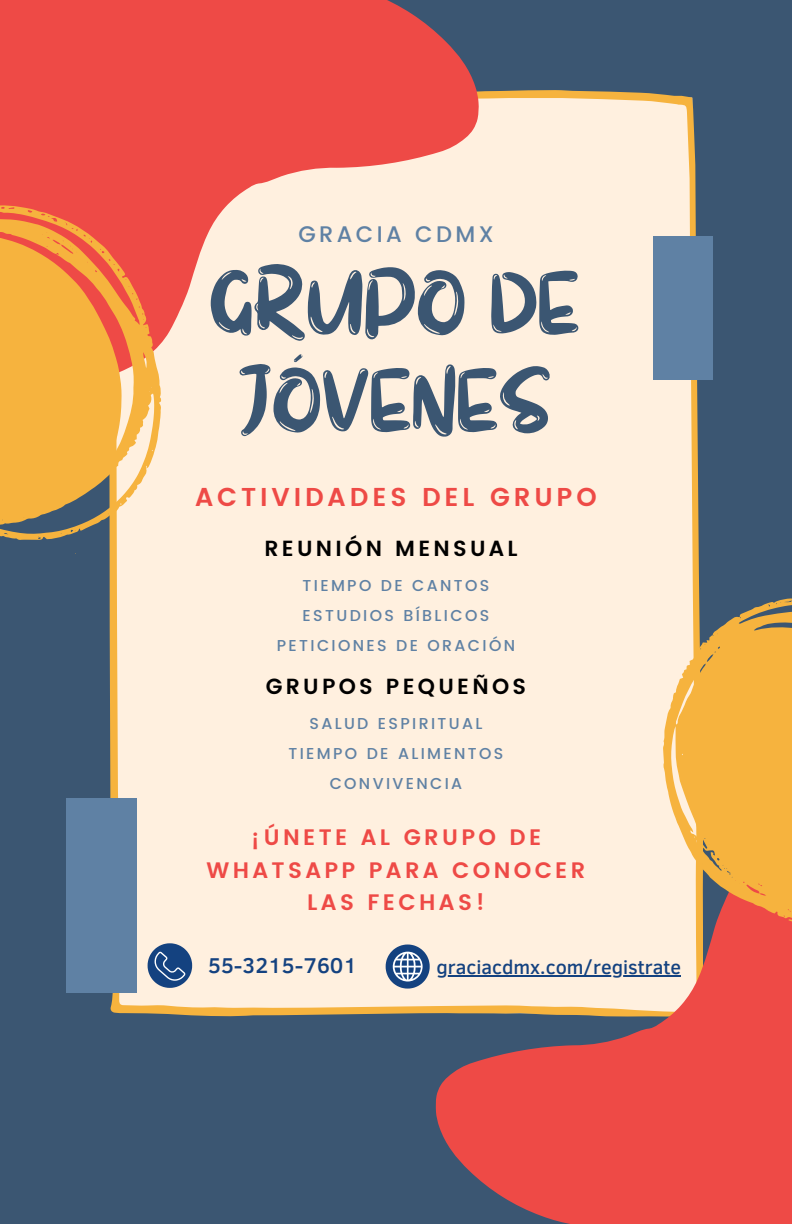
<style>
.page{position:relative;width:792px;height:1224px;background:#3b5672}
.page>*{position:absolute;margin:0;border:0;box-sizing:border-box;transform-origin:0 0}
.t1{font:95.6px/97.4px "Stella";color:#3b5672;text-align:center}
.t2{font:600 25.8px "Poppins";letter-spacing:.15em;color:#ee4a46}
.t3{font:500 22.6px "Poppins";letter-spacing:.15em;color:#5f81a4}
.t4{font:600 22.4px/32.4px "Poppins";letter-spacing:.15em;color:#ee4a46;text-align:center}
.t5{font:500 22px "Clear Sans";color:#144280}
.t6{font:600 21.8px "Poppins";letter-spacing:.15em;color:#000}
.t7{font:500 19.6px "Clear Sans";color:#144280}
.t8{font:500 15.8px "Poppins";letter-spacing:.15em;color:#5f81a4}
</style>
<div class="page">
<div style="left:109px;top:90px;width:591px;height:927px;background:#fff0df"></div>
<svg style="left:0;top:0;width:479px;height:376px;background:#f08b82"></svg>
<svg style="left:431px;top:831px;width:361px;height:393px;background:#e0847d"></svg>
<svg style="left:0;top:205px;width:161px;height:335px;background:#eb9f51"></svg>
<svg style="left:663px;top:598px;width:129px;height:331px;background:#e9b25c"></svg>
<div style="left:66px;top:798px;width:71px;height:195px;background:#5f81a4"></div>
<div style="left:653px;top:236px;width:60px;height:144px;background:#5f81a4"></div>
<svg style="left:148px;top:943px;width:44px;height:45px;background:#55739c"></svg>
<svg style="left:386px;top:945px;width:43px;height:43px;background:#7089ac"></svg>
<hr style="left:436px;top:975px;width:245px;height:2px;background:#144280">
<p class="t3" style="left:298px;top:221px;width:197px">GRACIA CDMX</p>
<p class="t1" style="left:211px;top:254px;width:372px">GRUPO DE<br>JÓVENES</p>
<p class="t2" style="left:195px;top:482px;width:403px">ACTIVIDADES DEL GRUPO</p>
<p class="t6" style="left:264px;top:535px;width:255px">REUNIÓN MENSUAL</p>
<p class="t8" style="left:303px;top:576px;width:188px">TIEMPO DE CANTOS</p>
<p class="t8" style="left:303px;top:606px;width:188px">ESTUDIOS BÍBLICOS</p>
<p class="t8" style="left:277px;top:637px;width:240px">PETICIONES DE ORACIÓN</p>
<p class="t6" style="left:266px;top:673px;width:262px">GRUPOS PEQUEÑOS</p>
<p class="t8" style="left:309px;top:714px;width:175px">SALUD ESPIRITUAL</p>
<p class="t8" style="left:288px;top:744px;width:216px">TIEMPO DE ALIMENTOS</p>
<p class="t8" style="left:330px;top:774px;width:134px">CONVIVENCIA</p>
<p class="t4" style="left:207px;top:822px;width:380px">¡ÚNETE AL GRUPO DE<br>WHATSAPP PARA CONOCER<br>LAS FECHAS!</p>
<p class="t5" style="left:208px;top:949px;width:150px">55-3215-7601</p>
<p class="t7" style="left:436px;top:953px;width:246px">graciacdmx.com/registrate</p>
</div>
